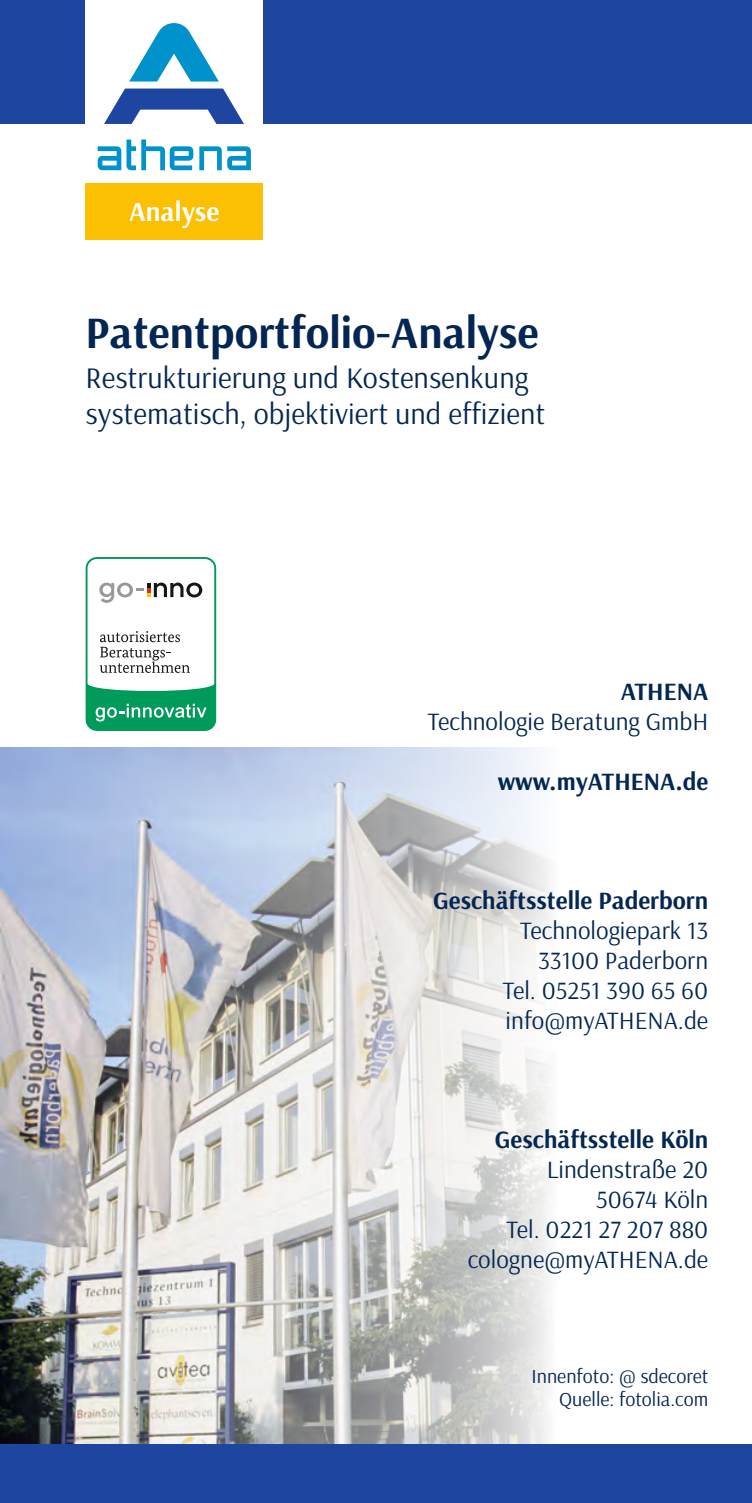
<style>
.page{position:relative;width:752px;height:1503px;background:#fff}
.page>*{position:absolute;margin:0;border:0;box-sizing:border-box;transform-origin:0 0}
.t1{font:700 45px "Arsenal";color:#042652}
.t2{font:30px/35.8px "Arsenal";color:#042652}
.t3{font:700 27.5px "Arsenal";color:#fff}
.t4{font:25px/29.8px "Arsenal";color:#042652;text-align:right}
.t5{font:700 25px "Arsenal";color:#042652}
.t6{font:20px/24px "Arsenal";color:#042652;text-align:right}
</style>
<div class="page">
<img style="left:0;top:748px;width:550px;height:696px">
<div style="left:0;top:1444px;width:751px;height:58px;background:#1e46a1"></div>
<div style="left:0;top:0;width:751px;height:124px;background:#1e46a1"></div>
<div style="left:86px;top:0;width:177px;height:183px;background:#fff"></div>
<svg style="left:98px;top:139px;width:153px;height:31px"></svg>
<svg style="left:129px;top:23px;width:90px;height:59px"></svg>
<svg style="left:104px;top:89px;width:140px;height:35px"></svg>
<div style="left:86px;top:183px;width:177px;height:57px;background:#fcbf01"></div>
<div style="left:86px;top:557px;width:130px;height:174px;background:#009b5a;border-radius:11px"></div>
<svg style="left:87px;top:559px;width:127px;height:132px"></svg>
<svg style="left:96px;top:703px;width:110px;height:18px"></svg>
<p class="t3" style="left:129px;top:201px;width:92px">Analyse</p>
<h1 class="t1" style="left:86px;top:314px;width:454px">Patentportfolio-Analyse</h1>
<p class="t2" style="left:86px;top:362px;width:461px">Restrukturierung und Kostensenkung systematisch, objektiviert und effizient</p>
<p class="t5" style="left:620px;top:681px;width:89px">ATHENA</p>
<p class="t4" style="left:427px;top:709px;width:282px">Technologie Beratung GmbH</p>
<p class="t5" style="left:497px;top:771px;width:212px">www.myATHENA.de</p>
<p class="t5" style="left:433px;top:890px;width:276px">Geschäftsstelle Paderborn</p>
<p class="t4" style="left:502px;top:918px;width:207px">Technologiepark 13<br>33100 Paderborn<br>Tel. 05251 390 65 60 info@myATHENA.de</p>
<p class="t5" style="left:494px;top:1129px;width:215px">Geschäftsstelle Köln</p>
<p class="t4" style="left:467px;top:1157px;width:242px">Lindenstraße 20<br>50674 Köln<br>Tel. 0221 27 207 880 cologne@myATHENA.de</p>
<p class="t6" style="left:531px;top:1365px;width:178px">Innenfoto: @ sdecoret<br>Quelle: fotolia.com</p>
</div>
